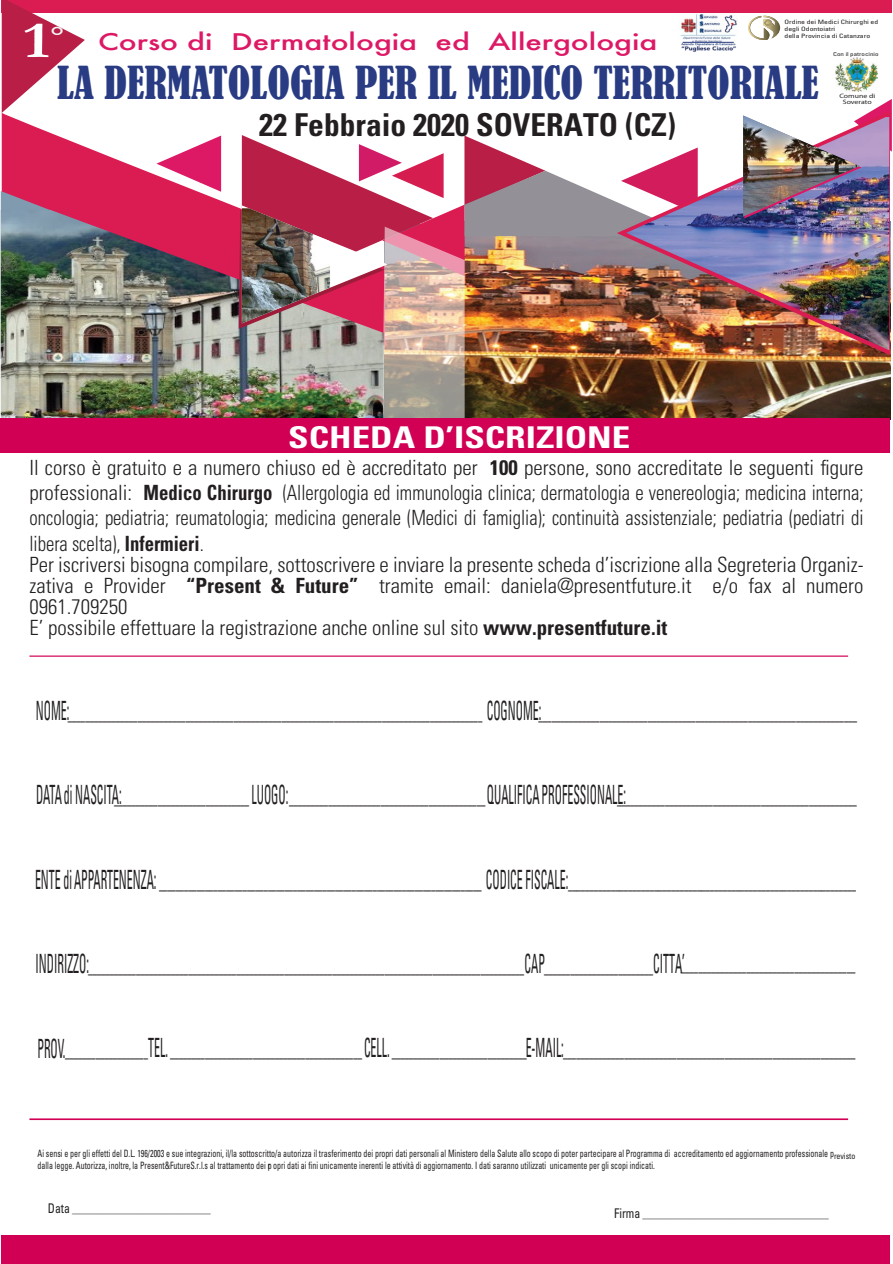
<style>
.page{position:relative;width:893px;height:1264px;background:#fff}
.page>*{position:absolute;margin:0;border:0;box-sizing:border-box;transform-origin:0 0}
.t1{font:700 52.05px "Garamond";color:#fff;scale:1.34 1}
.t2{font:condensed 42.6px "Bernard";color:#283b83}
.t3{font:700 condensed 31.5px "Univers LT Std";color:#231f20}
.t4{font:700 condensed 30px "Univers LT Std";color:#fff;scale:1.23 1}
.t5{font:700 24.3px "Garamond";color:#f4f5f5;scale:1.34 1}
.t6{font:500 22.35px "Futura";color:#dd1865;scale:1.33 1}
.t7{font:300 condensed 21px/25.2px "Univers LT Std";color:#231f20;text-align:justify}
.t8{font:condensed 19.5px "Univers LT Std";color:#231f20;scale:.45 1}
.t9{font:condensed 19.5px "Univers LT Std";color:#231f20;scale:.43 1}
.t10{font:condensed 10.2px/12.1px "Univers LT Std";color:#231f20;scale:.78 1}
.t11{font:condensed 9.75px "Univers LT Std";color:#231f20;scale:.89 1}
.t12{font:6.3px/6px "Myriad Pro";color:#231f20;text-align:center;scale:1.24 1}
.t13{font:condensed 6px/7.2px "Univers LT Std";color:#231f20;scale:1.29 1}
.t14{font:condensed 5.4px "Univers LT Std";color:#231f20;scale:1.29 1}
.s1{font-weight:700}
.s2{font-size:26.55px}
.s3{font-size:13.35px}
</style>
<div class="page">
<div style="left:2px;top:0;width:890px;height:12px;background:#da1c53"></div>
<svg style="left:2px;top:0;width:83px;height:113px"></svg>
<svg style="left:2px;top:113px;width:237px;height:97px"></svg>
<svg style="left:1px;top:136px;width:220px;height:74px"></svg>
<img style="left:1px;top:210px;width:238px;height:208px">
<img style="left:239px;top:99px;width:653px;height:321px">
<img style="left:743px;top:115px;width:116px;height:95px">
<svg style="left:748px;top:16px;width:32px;height:24px"></svg>
<img style="left:680px;top:14px;width:58px;height:38px">
<hr style="left:683px;top:42px;width:51px;height:1px;background:#283b83">
<img style="left:835px;top:58px;width:42px;height:34px">
<div style="left:1px;top:1235px;width:888px;height:29px;background:#d10055"></div>
<div style="left:0;top:418px;width:890px;height:34px;background:#d10055"></div>
<hr style="left:29px;top:655px;width:819px;height:2px;background:#d10055">
<hr style="left:29px;top:1118px;width:819px;height:2px;background:#d10055">
<p class="t5" style="left:51px;top:21px;width:11px">°</p>
<p class="t13" style="left:785px;top:18px;width:74px">Ordine dei Medici Chirurghi ed degli Odontoiatri<br>della Provincia di Catanzaro</p>
<p class="t14" style="left:833px;top:51px;width:37px">Con il patrocinio</p>
<p class="t12" style="left:839px;top:93px;width:30px">Comune di<br>Soverato</p>
<h1 class="t1" style="left:23px;top:10px;width:22px">1</h1>
<p class="t6" style="left:98px;top:26px;width:422px">Corso di Dermatologia ed Allergologia</p>
<h2 class="t2" style="left:57px;top:58px;width:763px">LA DERMATOLOGIA PER IL MEDICO TERRITORIALE</h2>
<h3 class="t3" style="left:259px;top:105px;width:418px">22 Febbraio 2020 SOVERATO (CZ)</h3>
<h3 class="t4" style="left:288px;top:419px;width:279px">SCHEDA D’ISCRIZIONE</h3>
<p class="t7" style="left:29px;top:455px;width:836px">Il corso è gratuito e a numero chiuso ed è accreditato per <span class="s1">100</span> persone, sono accreditate le seguenti figure professionali: <span class="s1">Medico Chirurgo</span> (Allergologia ed immunologia clinica; dermatologia e venereologia; medicina interna; oncologia; pediatria; reumatologia; medicina generale (Medici di famiglia); continuità assistenziale; pediatria (pediatri di libera scelta), <span class="s1">Infermieri</span>.</p>
<p class="t7" style="left:29px;top:554px;width:836px;line-height:21px;text-align:left">Per iscriversi bisogna compilare, sottoscrivere e inviare la presente scheda d’iscrizione alla Segreteria Organiz&shy;zativa e Provider <span class="s1">“Present &amp; Future”</span> tramite email: daniela@presentfuture.it e/o fax al numero 0961.709250<br>E’ possibile effettuare la registrazione anche online sul sito <span class="s1">www.presentfuture.it</span></p>
<p class="t8" style="left:36px;top:700px;width:1826px"><span class="s2">NOME:</span>_______________________________________________________________________________________________ <span class="s2">COGNOME:</span>_________________________________________________________________________</p>
<p class="t8" style="left:36px;top:785px;width:1826px"><span class="s2">DATA di NASCITA:</span>_______________________________ <span class="s2">LUOGO:</span> _____________________________________________ <span class="s2">QUALIFICA PROFESSIONALE:</span>_______________________________________________________</p>
<p class="t9" style="left:35px;top:869px;width:1911px"><span class="s2">ENTE di APPARTENENZA:</span> _____________________________________________________________________________ <span class="s2">CODICE FISCALE:</span>___________________________________________________________________</p>
<p class="t8" style="left:36px;top:953px;width:1823px"><span class="s2">INDIRIZZO:</span>____________________________________________________________________________________________________<span class="s2">CAP</span>_________________________<span class="s2">CITTA’</span>________________________________________</p>
<p class="t8" style="left:37px;top:1038px;width:1819px"><span class="s2">PROV.</span>___________________<span class="s2">TEL.</span> ____________________________________________ <span class="s2">CELL.</span> _______________________________<span class="s2">E-MAIL:</span> ___________________________________________________________________</p>
<p class="t10" style="left:38px;top:1147px;width:1050px">Ai sensi e per gli effetti del D.L. 196/2003 e sue integrazioni, il/la sottoscritto/a autorizza il trasferimento dei propri dati personali al Ministero della Salute allo scopo di poter partecipare al Programma di accreditamento ed aggiornamento professionale p<sub>revisto </sub>dalla legge. Autorizza, inoltre, la Present&amp;FutureS.r.l.s al trattamento dei pr opri dati ai fini unicamente inerenti le attività di aggiornamento. I dati saranno utilizzati unicamente per gli scopi indicati.</p>
<p class="t11" style="left:48px;top:1204px;width:185px"><span class="s3">Data</span> ________________________________</p>
<p class="t11" style="left:614px;top:1209px;width:243px"><span class="s3">Firma</span> ___________________________________________</p>
</div>
